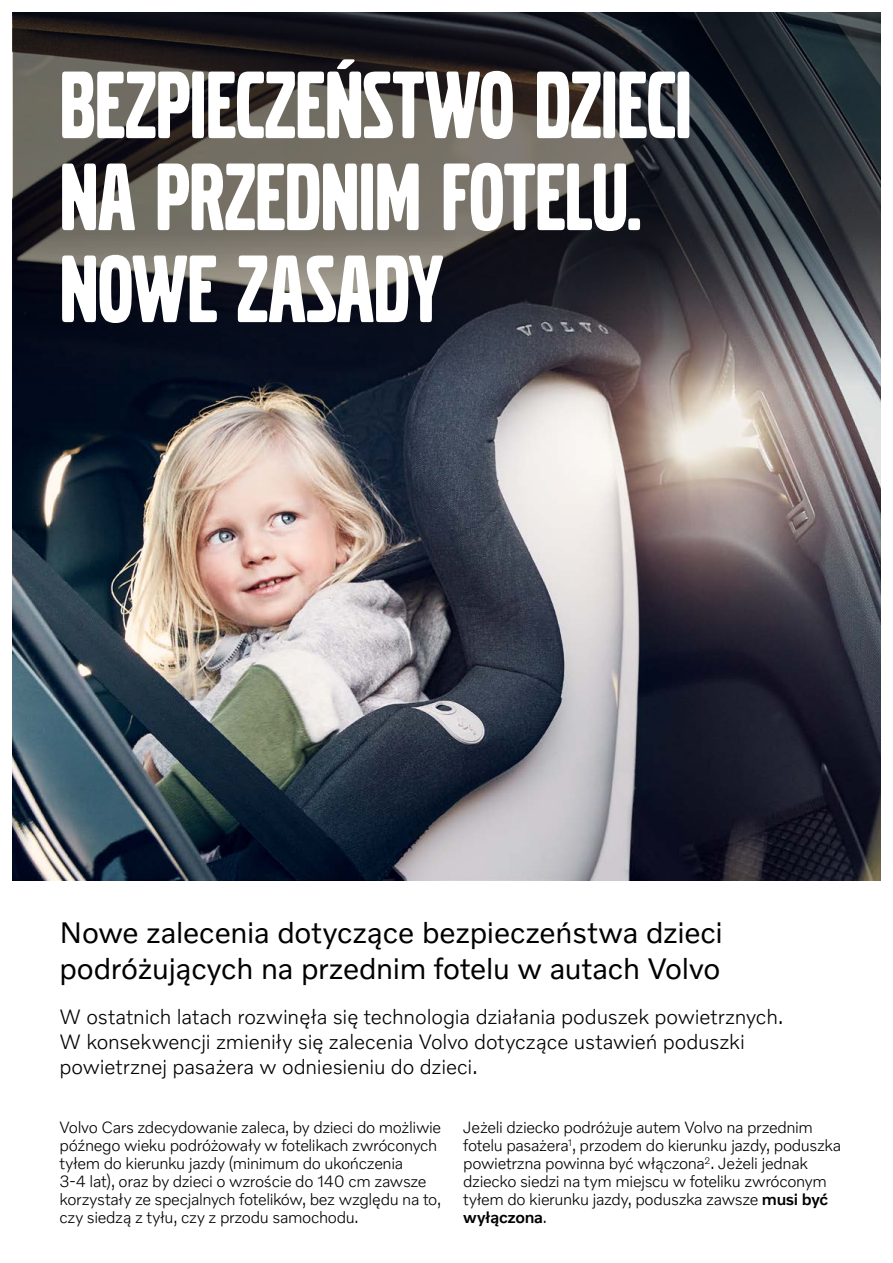
<style>
.page{position:relative;width:893px;height:1263px;background:#fff}
.page>*{position:absolute;margin:0;border:0;box-sizing:border-box;transform-origin:0 0}
.t1{font:99.9px/91.9px "Volvo Broad Pro";letter-spacing:-.005em;color:#fff}
.t2{font:30px/36px "Volvo Novum";letter-spacing:-.01em;color:#000}
.t3{font:300 21px/25.2px "Volvo Novum";letter-spacing:-.005em;color:#000}
.t4{font:300 16.5px/18px "Volvo Novum";letter-spacing:-.02em;color:#000}
.s1{font-weight:500}
</style>
<div class="page">
<img style="left:13px;top:385px;width:867px;height:495px">
<svg style="left:13px;top:13px;width:867px;height:372px;background:#3d3d3f"></svg>
<h1 class="t1" style="left:60px;top:63px;width:634px">BEZPIECZEŃSTWO DZIECI<br>NA PRZEDNIM FOTELU.<br>NOWE ZASADY</h1>
<h2 class="t2" style="left:60px;top:913px;width:665px">Nowe zalecenia dotyczące bezpieczeństwa dzieci podróżujących na przednim fotelu w autach Volvo</h2>
<p class="t3" style="left:60px;top:1003px;width:725px">W ostatnich latach rozwinęła się technologia działania poduszek powietrznych.<br>W konsekwencji zmieniły się zalecenia Volvo dotyczące ustawień poduszki powietrznej pasażera w odniesieniu do dzieci.</p>
<p class="t4" style="left:60px;top:1118px;width:383px">Volvo Cars zdecydowanie zaleca, by dzieci do możliwie późnego wieku podróżowały w fotelikach zwróconych tyłem do kierunku jazdy (minimum do ukończenia<br>3-4 lat), oraz by dzieci o wzroście do 140 cm zawsze korzystały ze specjalnych fotelików, bez względu na to, czy siedzą z tyłu, czy z przodu samochodu.</p>
<p class="t4" style="left:463px;top:1118px;width:379px">Jeżeli dziecko podróżuje autem Volvo na przednim fotelu pasażera<sup>1</sup>, przodem do kierunku jazdy, poduszka powietrzna powinna być włączona<sup>2</sup>. Jeżeli jednak dziecko siedzi na tym miejscu w foteliku zwróconym tyłem do kierunku jazdy, poduszka zawsze <span class="s1">musi być wyłączona</span>.</p>
</div>
